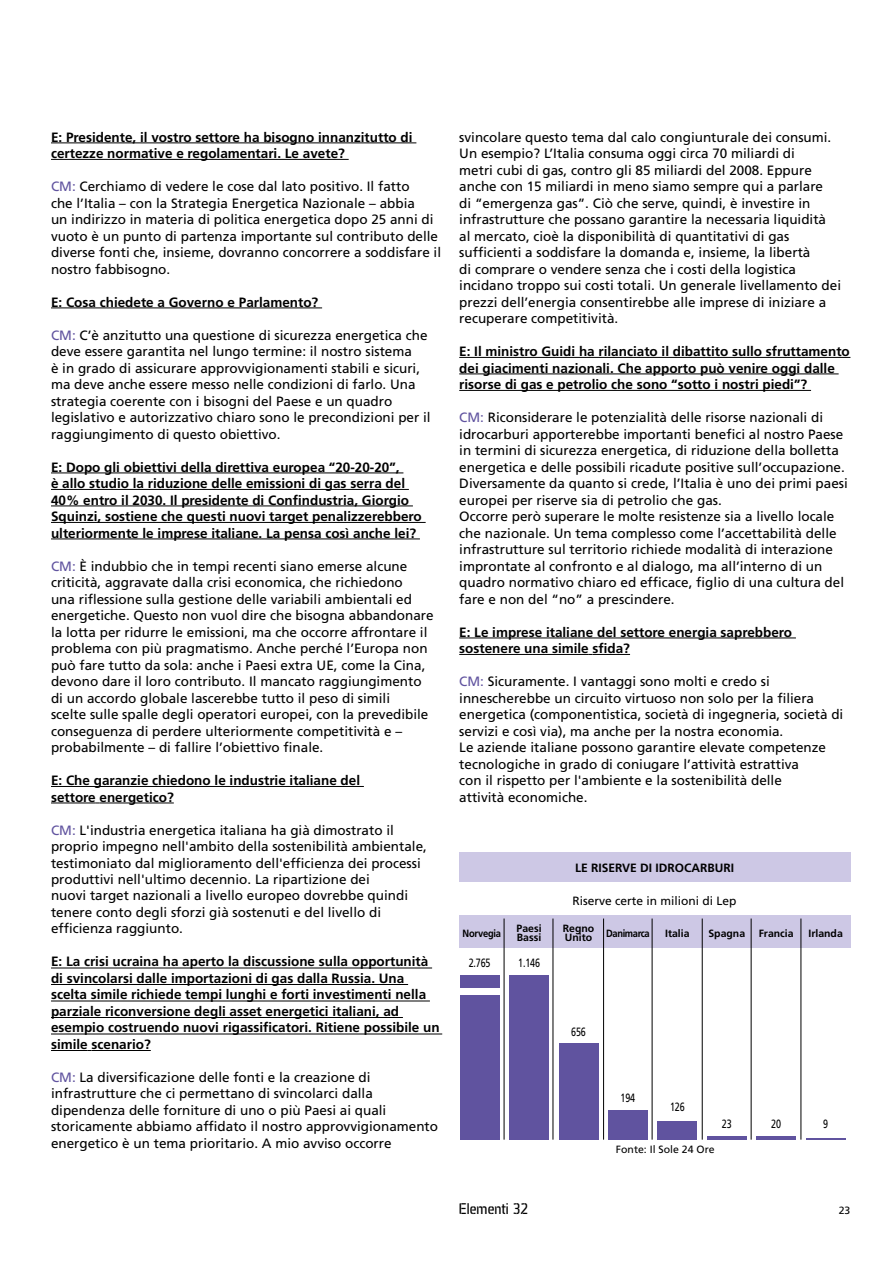
<style>
.page{position:relative;width:893px;height:1263px;background:#fff}
.page>*{position:absolute;margin:0;border:0;box-sizing:border-box;transform-origin:0 0}
.t1{font:16.5px "Forma OT";color:#000}
.t2{font:13.5px/16.5px "Frutiger LT";color:#000}
.t3{font:700 13.5px/16.5px "Frutiger LT";color:#000}
.t4{font:12px "Frutiger LT";color:#000}
.t5{font:12px "Frutiger LT";color:#000;scale:.75 1}
.t6{font:700 12px "Frutiger LT";color:#000}
.t7{font:700 10.5px/9px "Frutiger LT";color:#000}
.t8{font:10.5px "Frutiger LT";color:#000}
.t9{font:700 10.5px "Frutiger LT";letter-spacing:-.04em;color:#000;scale:.89 1}
.t10{font:700 10.5px "Frutiger LT";letter-spacing:-.02em;color:#000;scale:.89 1}
.s1{color:#60539f}
</style>
<div class="page">
<div style="left:459px;top:915px;width:391px;height:33px;background:#cdc8e5"></div>
<div style="left:459px;top:852px;width:391px;height:30px;background:#cdc8e5"></div>
<hr style="left:51px;top:142px;width:365px;height:1px;background:#000">
<hr style="left:51px;top:159px;width:298px;height:1px;background:#000">
<hr style="left:51px;top:307px;width:271px;height:1px;background:#000">
<hr style="left:51px;top:472px;width:352px;height:1px;background:#000">
<hr style="left:51px;top:489px;width:358px;height:1px;background:#000">
<hr style="left:51px;top:505px;width:362px;height:1px;background:#000">
<hr style="left:51px;top:522px;width:375px;height:1px;background:#000">
<hr style="left:51px;top:538px;width:369px;height:1px;background:#000">
<hr style="left:51px;top:786px;width:313px;height:1px;background:#000">
<hr style="left:51px;top:802px;width:45px;height:1px;background:#000">
<hr style="left:100px;top:802px;width:74px;height:1px;background:#000">
<hr style="left:51px;top:967px;width:381px;height:1px;background:#000">
<hr style="left:51px;top:984px;width:357px;height:1px;background:#000">
<hr style="left:51px;top:1000px;width:379px;height:1px;background:#000">
<hr style="left:51px;top:1017px;width:352px;height:1px;background:#000">
<hr style="left:51px;top:1033px;width:391px;height:1px;background:#000">
<hr style="left:51px;top:1050px;width:37px;height:1px;background:#000">
<hr style="left:92px;top:1050px;width:59px;height:1px;background:#000">
<hr style="left:459px;top:357px;width:391px;height:1px;background:#000">
<hr style="left:459px;top:373px;width:380px;height:1px;background:#000">
<hr style="left:459px;top:390px;width:352px;height:1px;background:#000">
<hr style="left:459px;top:637px;width:337px;height:1px;background:#000">
<hr style="left:459px;top:654px;width:130px;height:1px;background:#000">
<hr style="left:592px;top:654px;width:38px;height:1px;background:#000">
<div style="left:460px;top:995px;width:39px;height:145px;background:#60539f"></div>
<div style="left:460px;top:975px;width:39px;height:13px;background:#60539f"></div>
<div style="left:509px;top:975px;width:40px;height:165px;background:#60539f"></div>
<div style="left:559px;top:1044px;width:39px;height:96px;background:#60539f"></div>
<div style="left:608px;top:1111px;width:40px;height:29px;background:#60539f"></div>
<div style="left:658px;top:1121px;width:39px;height:19px;background:#60539f"></div>
<hr style="left:707px;top:1137px;width:39px;height:3px;background:#60539f">
<hr style="left:756px;top:1137px;width:40px;height:3px;background:#60539f">
<hr style="left:806px;top:1138px;width:39px;height:2px;background:#60539f">
<hr style="left:504px;top:918px;width:1px;height:222px;background:#000">
<hr style="left:553px;top:918px;width:1px;height:222px;background:#000">
<hr style="left:603px;top:918px;width:1px;height:222px;background:#000">
<hr style="left:652px;top:918px;width:1px;height:222px;background:#000">
<hr style="left:702px;top:918px;width:1px;height:222px;background:#000">
<hr style="left:751px;top:918px;width:1px;height:222px;background:#000">
<hr style="left:801px;top:918px;width:1px;height:222px;background:#000">
<p class="t3" style="left:51px;top:129px;width:363px">E: Presidente, il vostro settore ha bisogno innanzitutto di certezze normative e regolamentari. Le avete?</p>
<p class="t2" style="left:51px;top:178px;width:392px"><span class="s1">CM:</span> Cerchiamo di vedere le cose dal lato positivo. Il fatto<br>che l’Italia – con la Strategia Energetica Nazionale – abbia<br>un indirizzo in materia di politica energetica dopo 25 anni di vuoto è un punto di partenza importante sul contributo delle diverse fonti che, insieme, dovranno concorrere a soddisfare il nostro fabbisogno.</p>
<p class="t3" style="left:51px;top:294px;width:269px">E: Cosa chiedete a Governo e Parlamento?</p>
<p class="t2" style="left:51px;top:327px;width:381px"><span class="s1">CM:</span> C’è anzitutto una questione di sicurezza energetica che deve essere garantita nel lungo termine: il nostro sistema<br>è in grado di assicurare approvvigionamenti stabili e sicuri, ma deve anche essere messo nelle condizioni di farlo. Una strategia coerente con i bisogni del Paese e un quadro legislativo e autorizzativo chiaro sono le precondizioni per il raggiungimento di questo obiettivo.</p>
<p class="t3" style="left:51px;top:459px;width:372px">E: Dopo gli obiettivi della direttiva europea “20-20-20”,<br>è allo studio la riduzione delle emissioni di gas serra del 40% entro il 2030. Il presidente di Confindustria, Giorgio Squinzi, sostiene che questi nuovi target penalizzerebbero ulteriormente le imprese italiane. La pensa così anche lei?</p>
<p class="t2" style="left:51px;top:558px;width:384px"><span class="s1">CM:</span> È indubbio che in tempi recenti siano emerse alcune criticità, aggravate dalla crisi economica, che richiedono<br>una riflessione sulla gestione delle variabili ambientali ed energetiche. Questo non vuol dire che bisogna abbandonare la lotta per ridurre le emissioni, ma che occorre affrontare il problema con più pragmatismo. Anche perché l’Europa non può fare tutto da sola: anche i Paesi extra UE, come la Cina, devono dare il loro contributo. Il mancato raggiungimento di un accordo globale lascerebbe tutto il peso di simili<br>scelte sulle spalle degli operatori europei, con la prevedibile conseguenza di perdere ulteriormente competitività e – probabilmente – di fallire l’obiettivo finale.</p>
<p class="t3" style="left:51px;top:772px;width:311px">E: Che garanzie chiedono le industrie italiane del settore energetico?</p>
<p class="t2" style="left:51px;top:822px;width:377px"><span class="s1">CM:</span> L'industria energetica italiana ha già dimostrato il proprio impegno nell'ambito della sostenibilità ambientale, testimoniato dal miglioramento dell'efficienza dei processi produttivi nell'ultimo decennio. La ripartizione dei<br>nuovi target nazionali a livello europeo dovrebbe quindi tenere conto degli sforzi già sostenuti e del livello di efficienza raggiunto.</p>
<p class="t3" style="left:51px;top:953px;width:390px">E: La crisi ucraina ha aperto la discussione sulla opportunità di svincolarsi dalle importazioni di gas dalla Russia. Una scelta simile richiede tempi lunghi e forti investimenti nella parziale riconversione degli asset energetici italiani, ad esempio costruendo nuovi rigassificatori. Ritiene possibile un simile scenario?</p>
<p class="t2" style="left:51px;top:1069px;width:389px"><span class="s1">CM:</span> La diversificazione delle fonti e la creazione di infrastrutture che ci permettano di svincolarci dalla dipendenza delle forniture di uno o più Paesi ai quali storicamente abbiamo affidato il nostro approvvigionamento energetico è un tema prioritario. A mio avviso occorre</p>
<p class="t2" style="left:459px;top:129px;width:383px">svincolare questo tema dal calo congiunturale dei consumi.<br>Un esempio? L’Italia consuma oggi circa 70 miliardi di<br>metri cubi di gas, contro gli 85 miliardi del 2008. Eppure anche con 15 miliardi in meno siamo sempre qui a parlare<br>di “emergenza gas”. Ciò che serve, quindi, è investire in infrastrutture che possano garantire la necessaria liquidità<br>al mercato, cioè la disponibilità di quantitativi di gas sufficienti a soddisfare la domanda e, insieme, la libertà<br>di comprare o vendere senza che i costi della logistica incidano troppo sui costi totali. Un generale livellamento dei prezzi dell’energia consentirebbe alle imprese di iniziare a recuperare competitività.</p>
<p class="t3" style="left:459px;top:343px;width:392px">E: Il ministro Guidi ha rilanciato il dibattito sullo sfruttamento dei giacimenti nazionali. Che apporto può venire oggi dalle risorse di gas e petrolio che sono “sotto i nostri piedi”?</p>
<p class="t2" style="left:459px;top:409px;width:390px"><span class="s1">CM:</span> Riconsiderare le potenzialità delle risorse nazionali di idrocarburi apporterebbe importanti benefici al nostro Paese in termini di sicurezza energetica, di riduzione della bolletta energetica e delle possibili ricadute positive sull’occupazione.<br>Diversamente da quanto si crede, l’Italia è uno dei primi paesi europei per riserve sia di petrolio che gas.<br>Occorre però superare le molte resistenze sia a livello locale che nazionale. Un tema complesso come l’accettabilità delle infrastrutture sul territorio richiede modalità di interazione improntate al confronto e al dialogo, ma all’interno di un quadro normativo chiaro ed efficace, figlio di una cultura del fare e non del “no” a prescindere.</p>
<p class="t3" style="left:459px;top:624px;width:334px">E: Le imprese italiane del settore energia saprebbero sostenere una simile sfida?</p>
<p class="t2" style="left:459px;top:673px;width:386px"><span class="s1">CM:</span> Sicuramente. I vantaggi sono molti e credo si innescherebbe un circuito virtuoso non solo per la filiera energetica (componentistica, società di ingegneria, società di servizi e così via), ma anche per la nostra economia.<br>Le aziende italiane possono garantire elevate competenze tecnologiche in grado di coniugare l’attività estrattiva<br>con il rispetto per l'ambiente e la sostenibilità delle<br>attività economiche.</p>
<p class="t6" style="left:575px;top:860px;width:161px">LE RISERVE DI IDROCARBURI</p>
<p class="t10" style="left:462px;top:927px;width:45px">Norvegia</p>
<p class="t5" style="left:469px;top:956px;width:31px">2.765</p>
<p class="t7" style="left:517px;top:923px;width:27px">Paesi<br>Bassi</p>
<p class="t5" style="left:518px;top:956px;width:31px">1.146</p>
<p class="t4" style="left:573px;top:894px;width:166px">Riserve certe in milioni di Lep</p>
<p class="t7" style="left:563px;top:923px;width:33px">Regno<br>Unito</p>
<p class="t9" style="left:606px;top:927px;width:50px">Danimarca</p>
<p class="t7" style="left:665px;top:929px;width:26px">Italia</p>
<p class="t7" style="left:708px;top:929px;width:38px">Spagna</p>
<p class="t7" style="left:759px;top:929px;width:37px">Francia</p>
<p class="t7" style="left:808px;top:929px;width:36px">Irlanda</p>
<p class="t5" style="left:571px;top:1025px;width:21px">656</p>
<p class="t5" style="left:621px;top:1091px;width:21px">194</p>
<p class="t5" style="left:670px;top:1099px;width:21px">126</p>
<p class="t8" style="left:616px;top:1143px;width:100px">Fonte: Il Sole 24 Ore</p>
<p class="t5" style="left:722px;top:1116px;width:15px">23</p>
<p class="t5" style="left:771px;top:1116px;width:15px">20</p>
<p class="t5" style="left:823px;top:1116px;width:8px">9</p>
<p class="t1" style="left:459px;top:1200px;width:70px">Elementi 32</p>
<p class="t8" style="left:839px;top:1204px;width:13px">23</p>
</div>
